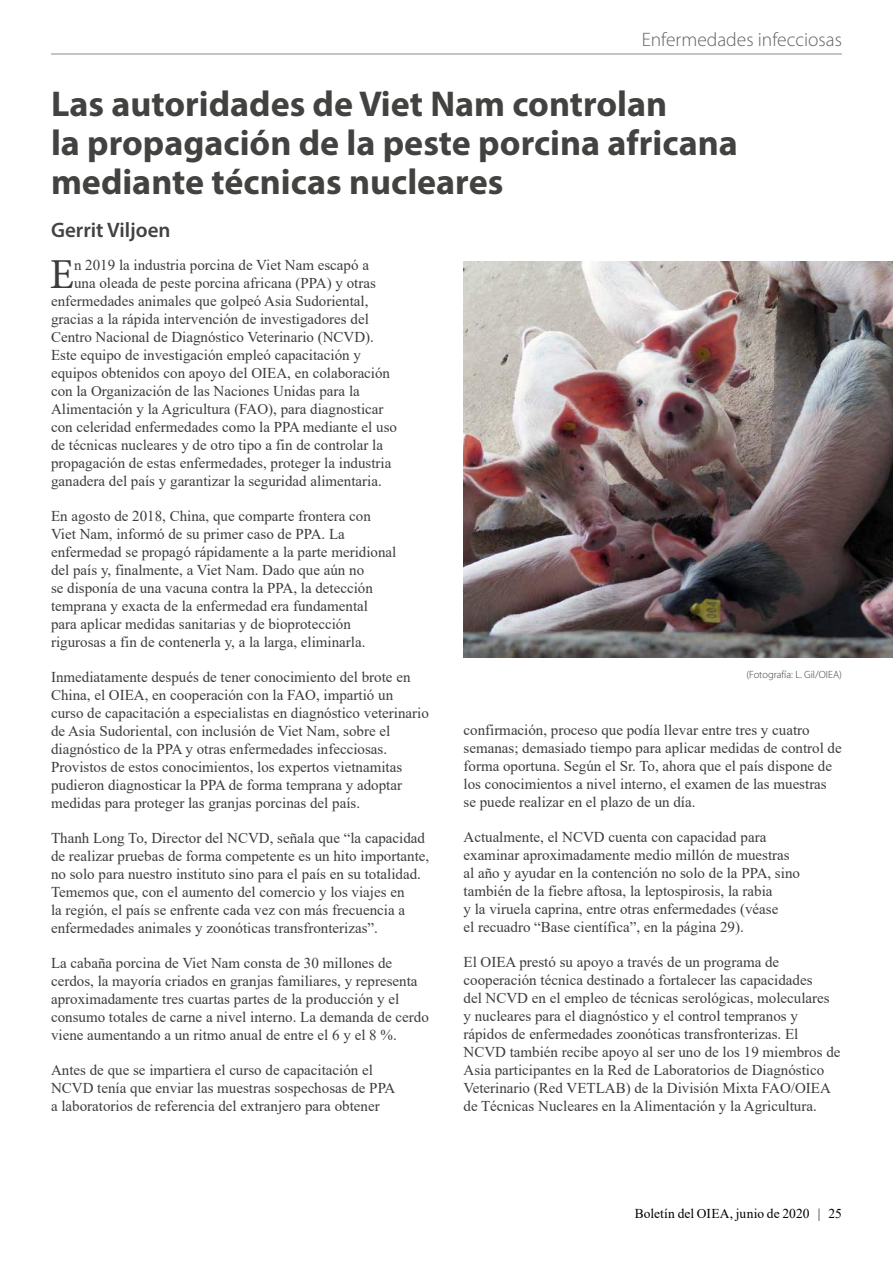
<style>
.page{position:relative;width:893px;height:1263px;background:#fff}
.page>*{position:absolute;margin:0;border:0;box-sizing:border-box;transform-origin:0 0}
.t1{font:42.75px "Minion Pro";color:#3c3c3b}
.t2{font:700 36px/39px "Myriad Pro";color:#424241}
.t3{font:600 21px "Myriad Pro";color:#424241}
.t4{font:300 19.5px "Myriad Pro";color:#646363}
.t5{font:15px/18px "Times New Roman";color:#3c3c3b}
.t6{font:13.5px "Times New Roman";letter-spacing:.005em;color:#000}
.t7{font:300 10.5px "Myriad Pro";color:#3c3c3b}
</style>
<div class="page">
<img style="left:463px;top:261px;width:430px;height:396px">
<hr style="left:51px;top:54px;width:791px;height:1px;background:#646363">
<h3 class="t4" style="left:642px;top:28px;width:202px">Enfermedades infecciosas</h3>
<h2 class="t2" style="left:51px;top:83px;width:688px">Las autoridades de Viet Nam controlan<br>la propagación de la peste porcina africana mediante técnicas nucleares</h2>
<h3 class="t3" style="left:51px;top:216px;width:121px">Gerrit Viljoen</h3>
<h1 class="t1" style="left:50px;top:246px;width:26px">E</h1>
<p class="t5" style="left:74px;top:256px;width:296px">n 2019 la industria porcina de Viet Nam escapó a</p>
<p class="t5" style="left:74px;top:274px;width:303px">una oleada de peste porcina africana (PPA) y otras</p>
<p class="t5" style="left:51px;top:292px;width:319px">enfermedades animales que golpeó Asia Sudoriental,</p>
<p class="t5" style="left:51px;top:310px;width:319px">gracias a la rápida intervención de investigadores del</p>
<p class="t5" style="left:51px;top:328px;width:324px">Centro Nacional de Diagnóstico Veterinario (NCVD).</p>
<p class="t5" style="left:51px;top:346px;width:311px">Este equipo de investigación empleó capacitación y</p>
<p class="t5" style="left:51px;top:364px;width:341px">equipos obtenidos con apoyo del OIEA, en colaboración</p>
<p class="t5" style="left:51px;top:382px;width:310px">con la Organización de las Naciones Unidas para la</p>
<p class="t5" style="left:51px;top:400px;width:334px">Alimentación y la Agricultura (FAO), para diagnosticar</p>
<p class="t5" style="left:51px;top:418px;width:348px">con celeridad enfermedades como la PPA mediante el uso</p>
<p class="t5" style="left:51px;top:436px;width:333px">de técnicas nucleares y de otro tipo a fin de controlar la</p>
<p class="t5" style="left:51px;top:454px;width:342px">propagación de estas enfermedades, proteger la industria</p>
<p class="t5" style="left:51px;top:472px;width:332px">ganadera del país y garantizar la seguridad alimentaria.</p>
<p class="t5" style="left:51px;top:507px;width:347px">En agosto de 2018, China, que comparte frontera con Viet Nam, informó de su primer caso de PPA. La enfermedad se propagó rápidamente a la parte meridional del país y, finalmente, a Viet Nam. Dado que aún no<br>se disponía de una vacuna contra la PPA, la detección temprana y exacta de la enfermedad era fundamental para aplicar medidas sanitarias y de bioprotección rigurosas a fin de contenerla y, a la larga, eliminarla.</p>
<p class="t5" style="left:51px;top:668px;width:379px">Inmediatamente después de tener conocimiento del brote en China, el OIEA, en cooperación con la FAO, impartió un curso de capacitación a especialistas en diagnóstico veterinario de Asia Sudoriental, con inclusión de Viet Nam, sobre el diagnóstico de la PPA y otras enfermedades infecciosas.<br>Provistos de estos conocimientos, los expertos vietnamitas pudieron diagnosticar la PPA de forma temprana y adoptar medidas para proteger las granjas porcinas del país.</p>
<p class="t5" style="left:51px;top:829px;width:380px">Thanh Long To, Director del NCVD, señala que “la capacidad de realizar pruebas de forma competente es un hito importante, no solo para nuestro instituto sino para el país en su totalidad.<br>Tememos que, con el aumento del comercio y los viajes en<br>la región, el país se enfrente cada vez con más frecuencia a enfermedades animales y zoonóticas transfronterizas”.</p>
<p class="t5" style="left:51px;top:954px;width:379px">La cabaña porcina de Viet Nam consta de 30 millones de cerdos, la mayoría criados en granjas familiares, y representa aproximadamente tres cuartas partes de la producción y el consumo totales de carne a nivel interno. La demanda de cerdo viene aumentando a un ritmo anual de entre el 6 y el 8 %.</p>
<p class="t5" style="left:51px;top:1061px;width:346px">Antes de que se impartiera el curso de capacitación el<br>NCVD tenía que enviar las muestras sospechosas de PPA a laboratorios de referencia del extranjero para obtener</p>
<p class="t7" style="left:746px;top:668px;width:97px">(Fotografía: L. Gil/OIEA)</p>
<p class="t5" style="left:463px;top:721px;width:380px">confirmación, proceso que podía llevar entre tres y cuatro semanas; demasiado tiempo para aplicar medidas de control de forma oportuna. Según el Sr. To, ahora que el país dispone de los conocimientos a nivel interno, el examen de las muestras se puede realizar en el plazo de un día.</p>
<p class="t5" style="left:463px;top:828px;width:338px">Actualmente, el NCVD cuenta con capacidad para examinar aproximadamente medio millón de muestras al año y ayudar en la contención no solo de la PPA, sino también de la fiebre aftosa, la leptospirosis, la rabia<br>y la viruela caprina, entre otras enfermedades (véase<br>el recuadro “Base científica”, en la página 29).</p>
<p class="t5" style="left:463px;top:953px;width:379px">El OIEA prestó su apoyo a través de un programa de cooperación técnica destinado a fortalecer las capacidades<br>del NCVD en el empleo de técnicas serológicas, moleculares y nucleares para el diagnóstico y el control tempranos y rápidos de enfermedades zoonóticas transfronterizas. El NCVD también recibe apoyo al ser uno de los 19 miembros de Asia participantes en la Red de Laboratorios de Diagnóstico Veterinario (Red VETLAB) de la División Mixta FAO/OIEA de Técnicas Nucleares en la Alimentación y la Agricultura.</p>
<p class="t6" style="left:635px;top:1204px;width:209px">Boletín del OIEA, junio de 2020 | 25</p>
</div>
